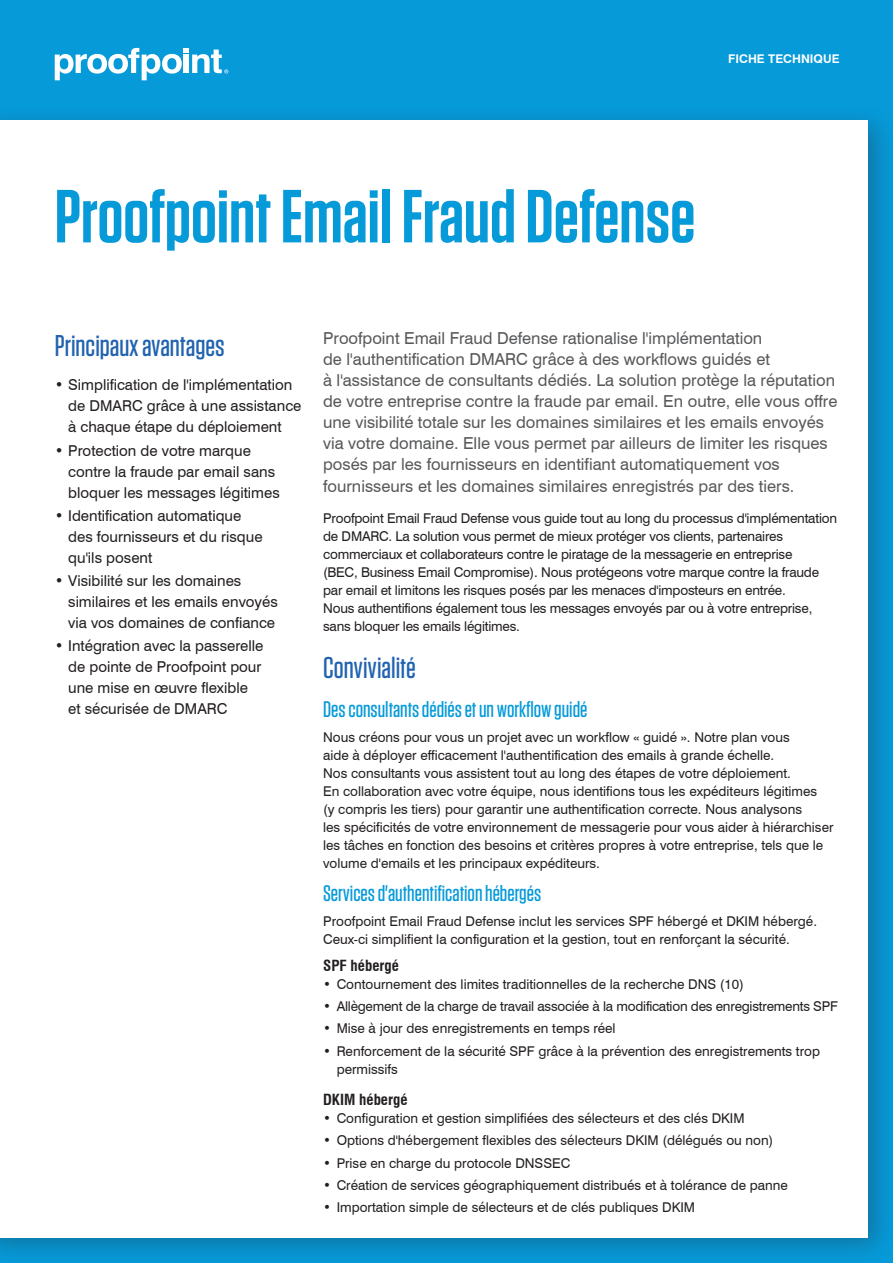
<style>
.page{position:relative;width:893px;height:1263px;background:#069ad9}
.page>*{position:absolute;margin:0;border:0;box-sizing:border-box;transform-origin:0 0}
.t1{font:600 75px "Tungsten";color:#069ad9}
.t2{font:500 30px "Tungsten";color:#2163b0}
.t3{font:500 22.5px "Tungsten";color:#069ad9}
.t4{font:16.5px/21px "Swiss 721 BT";color:#57585a}
.t5{font:15px/21px "Swiss 721 BT";color:#231f20}
.t6{font:700 condensed 15px "Swiss 721 BT";color:#231f20}
.t7{font:13.5px/18px "Swiss 721 BT";color:#231f20}
.t8{font:700 12px "Swiss 721 BT";color:#fff}
</style>
<div class="page">
<div style="left:0;top:104px;width:893px;height:1159px;background:#231f20;opacity:.3"></div>
<div style="left:0;top:120px;width:868px;height:1117px;background:#fff"></div>
<svg style="left:55px;top:48px;width:173px;height:32px"></svg>
<p class="t8" style="left:728px;top:52px;width:113px">FICHE TECHNIQUE</p>
<h1 class="t1" style="left:55px;top:177px;width:642px">Proofpoint Email Fraud Defense</h1>
<h2 class="t2" style="left:55px;top:330px;width:171px">Principaux avantages</h2>
<p class="t5" style="left:68px;top:374px;width:235px;text-indent:-14px">• Simplification de l'implémentation de DMARC grâce à une assistance à chaque étape du déploiement</p>
<p class="t5" style="left:68px;top:440px;width:213px;text-indent:-14px">• Protection de votre marque contre la fraude par email sans bloquer les messages légitimes</p>
<p class="t5" style="left:68px;top:505px;width:196px;text-indent:-14px">• Identification automatique des fournisseurs et du risque qu'ils posent</p>
<p class="t5" style="left:68px;top:570px;width:211px;text-indent:-14px">• Visibilité sur les domaines similaires et les emails envoyés via vos domaines de confiance</p>
<p class="t5" style="left:68px;top:635px;width:197px;text-indent:-14px">• Intégration avec la passerelle de pointe de Proofpoint pour une mise en œuvre flexible et sécurisée de DMARC</p>
<p class="t4" style="left:323px;top:328px;width:516px">Proofpoint Email Fraud Defense rationalise l'implémentation<br>de l'authentification DMARC grâce à des workflows guidés et<br>à l'assistance de consultants dédiés. La solution protège la réputation de votre entreprise contre la fraude par email. En outre, elle vous offre une visibilité totale sur les domaines similaires et les emails envoyés via votre domaine. Elle vous permet par ailleurs de limiter les risques posés par les fournisseurs en identifiant automatiquement vos fournisseurs et les domaines similaires enregistrés par des tiers.</p>
<p class="t7" style="left:323px;top:509px;width:515px">Proofpoint Email Fraud Defense vous guide tout au long du processus d'implémentation de DMARC. La solution vous permet de mieux protéger vos clients, partenaires commerciaux et collaborateurs contre le piratage de la messagerie en entreprise<br>(BEC, Business Email Compromise). Nous protégeons votre marque contre la fraude par email et limitons les risques posés par les menaces d'imposteurs en entrée.<br>Nous authentifions également tous les messages envoyés par ou à votre entreprise, sans bloquer les emails légitimes.</p>
<h2 class="t2" style="left:323px;top:652px;width:94px">Convivialité</h2>
<h3 class="t3" style="left:323px;top:697px;width:266px">Des consultants dédiés et un workflow guidé</h3>
<p class="t7" style="left:323px;top:728px;width:512px">Nous créons pour vous un projet avec un workflow « guidé ». Notre plan vous<br>aide à déployer efficacement l'authentification des emails à grande échelle.<br>Nos consultants vous assistent tout au long des étapes de votre déploiement.<br>En collaboration avec votre équipe, nous identifions tous les expéditeurs légitimes<br>(y compris les tiers) pour garantir une authentification correcte. Nous analysons<br>les spécificités de votre environnement de messagerie pour vous aider à hiérarchiser les tâches en fonction des besoins et critères propres à votre entreprise, tels que le volume d'emails et les principaux expéditeurs.</p>
<h3 class="t3" style="left:323px;top:882px;width:220px">Services d'authentification hébergés</h3>
<p class="t7" style="left:323px;top:912px;width:495px">Proofpoint Email Fraud Defense inclut les services SPF hébergé et DKIM hébergé.<br>Ceux-ci simplifient la configuration et la gestion, tout en renforçant la sécurité.</p>
<p class="t6" style="left:323px;top:956px;width:77px">SPF hébergé</p>
<p class="t7" style="left:323px;top:975px;width:422px">• Contournement des limites traditionnelles de la recherche DNS (10)</p>
<p class="t7" style="left:323px;top:997px;width:516px">• Allègement de la charge de travail associée à la modification des enregistrements SPF</p>
<p class="t7" style="left:323px;top:1019px;width:294px">• Mise à jour des enregistrements en temps réel</p>
<p class="t7" style="left:337px;top:1042px;width:485px;text-indent:-14px">• Renforcement de la sécurité SPF grâce à la prévention des enregistrements trop permissifs</p>
<p class="t6" style="left:323px;top:1091px;width:86px">DKIM hébergé</p>
<p class="t7" style="left:323px;top:1109px;width:423px">• Configuration et gestion simplifiées des sélecteurs et des clés DKIM</p>
<p class="t7" style="left:323px;top:1131px;width:452px">• Options d'hébergement flexibles des sélecteurs DKIM (délégués ou non)</p>
<p class="t7" style="left:323px;top:1154px;width:249px">• Prise en charge du protocole DNSSEC</p>
<p class="t7" style="left:323px;top:1176px;width:466px">• Création de services géographiquement distribués et à tolérance de panne</p>
<p class="t7" style="left:323px;top:1198px;width:373px">• Importation simple de sélecteurs et de clés publiques DKIM</p>
</div>
